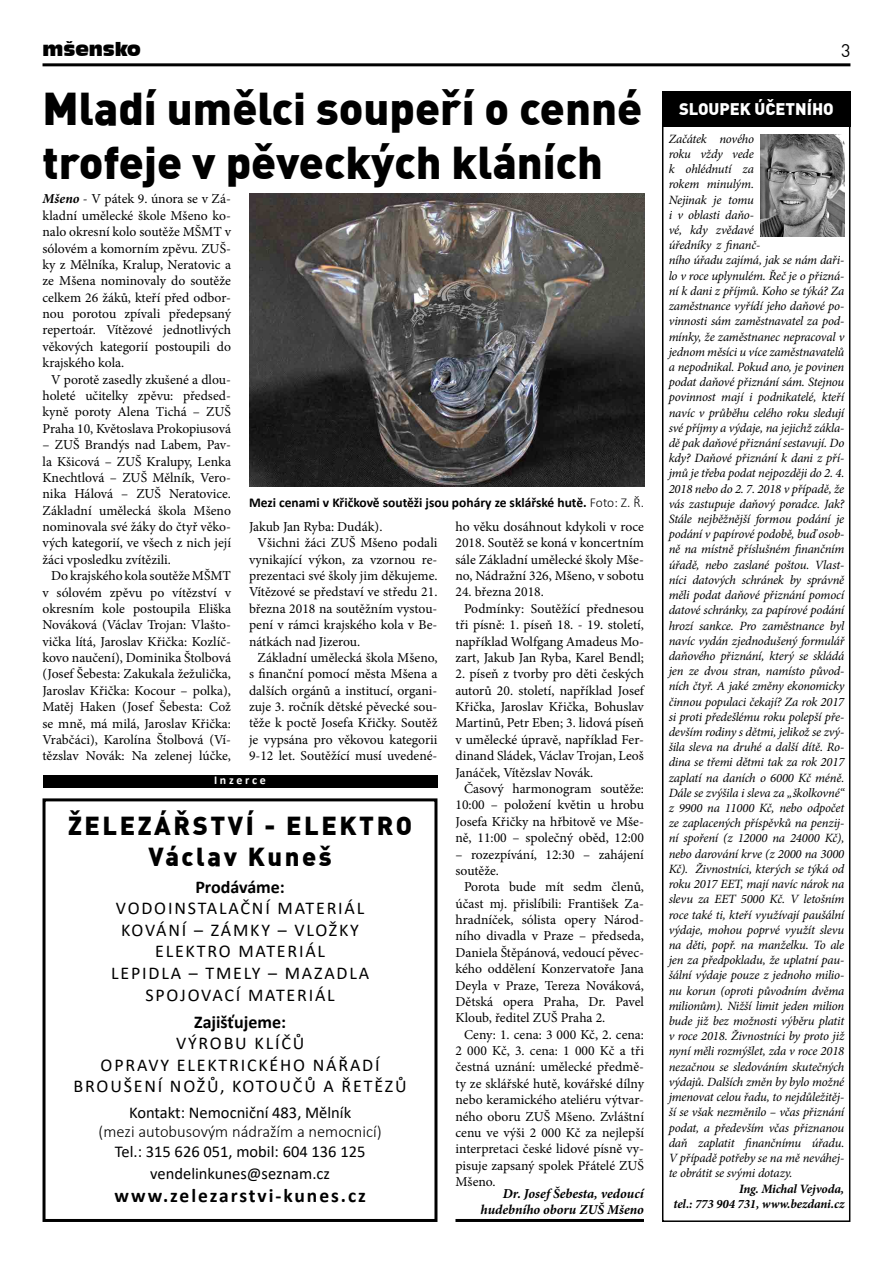
<style>
.page{position:relative;width:893px;height:1263px;background:#fff}
.page>*{position:absolute;margin:0;border:0;box-sizing:border-box;transform-origin:0 0}
.t1{font:900 45px "Unient DINCE";color:#000}
.t2{font:900 25.5px/30.6px "Unient DINCE";letter-spacing:.1em;color:#000;text-align:center}
.t3{font:700 19.5px "Calibri";letter-spacing:.1em;color:#000}
.t4{font:18px/21.6px "Calibri";letter-spacing:.1em;color:#000;text-align:center}
.t5{font:700 18px "Calibri";color:#000}
.t6{font:18px "Incised 901 BT Compact";color:#000}
.t7{font:18px "Unient DINCE";color:#000}
.t8{font:16.5px/21.6px "Calibri";color:#000;text-align:center}
.t9{font:300 16.5px "Calibri";color:#000}
.t10{font:900 16.5px "Unient DINCE";color:#fff}
.t11{font:13.65px/16.4px "Minion Pro";color:#000;text-align:justify}
.t12{font:italic 700 13.65px/16.4px "Minion Pro";color:#000;text-align:right}
.t13{font:700 13.5px "Calibri";color:#000}
.t14{font:italic 700 12.75px/15.3px "Minion Pro";letter-spacing:-.01em;color:#000;text-align:right}
.t15{font:italic 12.6px/15.1px "Minion Pro";letter-spacing:-.015em;color:#000}
.t16{font:700 12px "Calibri";color:#fff}
.s1{font-weight:700;font-style:italic}
.s2{font-weight:300}
</style>
<div class="page">
<hr style="left:43px;top:63px;width:807px;height:3px;background:#000">
<div style="left:662px;top:122px;width:188px;height:1100px;border:2px solid #000"></div>
<div style="left:662px;top:92px;width:189px;height:35px;background:#000"></div>
<img style="left:760px;top:135px;width:84px;height:101px">
<img style="left:249px;top:193px;width:395px;height:294px">
<hr style="left:455px;top:1219px;width:189px;height:3px;background:#000">
<div style="left:43px;top:798px;width:394px;height:424px;border:3px solid #000"></div>
<div style="left:43px;top:775px;width:394px;height:12px;background:#000"></div>
<h3 class="t6" style="left:43px;top:39px;width:100px">mšensko</h3>
<h3 class="t7" style="left:841px;top:39px;width:11px">3</h3>
<h1 class="t1" style="left:43px;top:78px;width:601px">Mladí umělci soupeří o cenné</h1>
<p class="t10" style="left:679px;top:98px;width:156px">SLOUPEK ÚČETNÍHO</p>
<h1 class="t1" style="left:43px;top:132px;width:562px">trofeje v pěveckých kláních</h1>
<p class="t11" style="left:43px;top:191px;width:190px"><span class="s1">Mšeno</span> - V pátek 9. února se v Zá&shy;kladní umělecké škole Mšeno ko&shy;nalo okresní kolo soutěže MŠMT v sólovém a komorním zpěvu. ZUŠ&shy;ky z Mělníka, Kralup, Neratovic a ze Mšena nominovaly do soutěže celkem 26 žáků, kteří před odbor&shy;nou porotou zpívali předepsaný repertoár. Vítězové jednotlivých věkových kategorií postoupili do krajského kola.</p>
<p class="t11" style="left:43px;top:371px;width:190px;text-indent:9px">V porotě zasedly zkušené a dlou&shy;holeté učitelky zpěvu: předsed&shy;kyně poroty Alena Tichá – ZUŠ Praha 10, Květoslava Prokopiusová</p>
<p class="t11" style="left:43px;top:437px;width:190px">– ZUŠ Brandýs nad Labem, Pav&shy;la Kšicová – ZUŠ Kralupy, Lenka Knechtlová – ZUŠ Mělník, Vero&shy;nika Hálová – ZUŠ Neratovice.<br>Základní umělecká škola Mšeno nominovala své žáky do čtyř věko&shy;vých kategorií, ve všech z nich její žáci vposledku zvítězili.</p>
<p class="t11" style="left:43px;top:568px;width:190px;text-indent:9px">Do krajského kola soutěže MŠMT v sólovém zpěvu po vítězství v okresním kole postoupila Eliška Nováková (Václav Trojan: Vlašto&shy;vička lítá, Jaroslav Křička: Kozlíč&shy;kovo naučení), Dominika Štolbová (Josef Šebesta: Zakukala žežulička, Jaroslav Křička: Kocour – polka), Matěj Haken (Josef Šebesta: Což se mně, má milá, Jaroslav Křička:<br>Vrabčáci), Karolína Štolbová (Ví&shy;tězslav Novák: Na zelenej lúčke,</p>
<p class="t15" style="left:669px;top:131px;width:177px">Začátek nového<br>roku vždy vede<br>k ohlédnutí za<br>rokem minulým.<br>Nejinak je tomu<br>i v oblasti daňo-<br>vé, kdy zvědavé<br>úředníky z finanč-<br>ního úřadu zajímá, jak se nám daři&shy;lo v roce uplynulém. Řeč je o přizná&shy;ní k dani z příjmů. Koho se týká? Za zaměstnance vyřídí jeho daňové po&shy;vinnosti sám zaměstnavatel za pod&shy;mínky, že zaměstnanec nepracoval v jednom měsíci u více zaměstnavatelů a nepodnikal. Pokud ano, je povinen podat daňové přiznání sám. Stejnou povinnost mají i podnikatelé, kteří navíc v průběhu celého roku sledují své příjmy a výdaje, na jejichž zákla&shy;dě pak daňové přiznání sestavují. Do kdy? Daňové přiznání k dani z pří&shy;jmů je třeba podat nejpozději do 2. 4.<br>2018 nebo do 2. 7. 2018 v případě, že vás zastupuje daňový poradce. Jak?<br>Stále nejběžnější formou podání je podání v papírové podobě, buď osob&shy;ně na místně příslušném finančním úřadě, nebo zaslané poštou. Vlast&shy;níci datových schránek by správně měli podat daňové přiznání pomocí datové schránky, za papírové podání hrozí sankce. Pro zaměstnance byl navíc vydán zjednodušený formulář daňového přiznání, který se skládá jen ze dvou stran, namísto původ&shy;ních čtyř. A jaké změny ekonomicky činnou populaci čekají? Za rok 2017 si proti předešlému roku polepší pře&shy;devším rodiny s dětmi, jelikož se zvý&shy;šila sleva na druhé a další dítě. Ro&shy;dina se třemi dětmi tak za rok 2017 zaplatí na daních o 6000 Kč méně.<br>Dále se zvýšila i sleva za „školkovné“ z 9900 na 11000 Kč, nebo odpočet ze zaplacených příspěvků na penzij&shy;ní spoření (z 12000 na 24000 Kč), nebo darování krve (z 2000 na 3000<br>Kč). Živnostníci, kterých se týká od roku 2017 EET, mají navíc nárok na slevu za EET 5000 Kč. V letošním roce také ti, kteří využívají paušální výdaje, mohou poprvé využít slevu na děti, popř. na manželku. To ale jen za předpokladu, že uplatní pau&shy;šální výdaje pouze z jednoho milio&shy;nu korun (oproti původním dvěma milionům). Nižší limit jeden milion bude již bez možnosti výběru platit v roce 2018. Živnostníci by proto již nyní měli rozmýšlet, zda v roce 2018 nezačnou se sledováním skutečných výdajů. Dalších změn by bylo možné jmenovat celou řadu, to nejdůležitěj&shy;ší se však nezměnilo – včas přiznání podat, a především včas přiznanou daň zaplatit finančnímu úřadu.<br>V případě potřeby se na mě neváhej&shy;te obrátit se svými dotazy.</p>
<p class="t14" style="left:674px;top:1180px;width:172px">Ing. Michal Vejvoda,<br>tel.: 773 904 731, www.bezdani.cz</p>
<p class="t13" style="left:249px;top:493px;width:397px">Mezi cenami v Křičkově soutěži jsou poháry ze sklářské hutě. <span class="s2">Foto: Z. Ř.</span></p>
<p class="t11" style="left:249px;top:518px;width:135px">Jakub Jan Ryba: Dudák).</p>
<p class="t11" style="left:257px;top:535px;width:181px">Všichni žáci ZUŠ Mšeno podali</p>
<p class="t11" style="left:249px;top:551px;width:190px">vynikající výkon, za vzornou re-</p>
<p class="t11" style="left:249px;top:567px;width:190px">prezentaci své školy jim děkujeme.</p>
<p class="t11" style="left:249px;top:584px;width:190px">Vítězové se představí ve středu 21.</p>
<p class="t11" style="left:249px;top:600px;width:190px">března 2018 na soutěžním vystou-</p>
<p class="t11" style="left:249px;top:617px;width:190px">pení v rámci krajského kola v Be-</p>
<p class="t11" style="left:249px;top:633px;width:113px">nátkách nad Jizerou.</p>
<p class="t11" style="left:257px;top:649px;width:181px">Základní umělecká škola Mšeno,</p>
<p class="t11" style="left:249px;top:666px;width:190px">s finanční pomocí města Mšena a</p>
<p class="t11" style="left:249px;top:682px;width:190px">dalších orgánů a institucí, organi-</p>
<p class="t11" style="left:249px;top:699px;width:190px">zuje 3. ročník dětské pěvecké sou-</p>
<p class="t11" style="left:249px;top:715px;width:190px">těže k poctě Josefa Křičky. Soutěž</p>
<p class="t11" style="left:249px;top:731px;width:190px">je vypsána pro věkovou kategorii</p>
<p class="t11" style="left:249px;top:748px;width:190px">9-12 let. Soutěžící musí uvedené-</p>
<p class="t11" style="left:455px;top:518px;width:190px">ho věku dosáhnout kdykoli v roce 2018. Soutěž se koná v koncertním sále Základní umělecké školy Mše&shy;no, Nádražní 326, Mšeno, v sobotu</p>
<p class="t11" style="left:455px;top:584px;width:90px">24. března 2018.</p>
<p class="t11" style="left:464px;top:600px;width:181px">Podmínky: Soutěžící přednesou</p>
<p class="t11" style="left:455px;top:617px;width:190px">tři písně: 1. píseň 18. - 19. století,</p>
<p class="t11" style="left:455px;top:633px;width:190px">například Wolfgang Amadeus Mo-</p>
<p class="t11" style="left:455px;top:649px;width:190px">zart, Jakub Jan Ryba, Karel Bendl;</p>
<p class="t11" style="left:455px;top:666px;width:190px">2. píseň z tvorby pro děti českých autorů 20. století, například Josef Křička, Jaroslav Křička, Bohuslav Martinů, Petr Eben; 3. lidová píseň v umělecké úpravě, například Fer&shy;dinand Sládek, Václav Trojan, Leoš Janáček, Vítězslav Novák.</p>
<p class="t11" style="left:455px;top:780px;width:190px;text-indent:9px">Časový harmonogram soutěže:<br>10:00 – položení květin u hrobu Josefa Křičky na hřbitově ve Mše&shy;ně, 11:00 – společný oběd, 12:00</p>
<p class="t11" style="left:455px;top:846px;width:190px">– rozezpívání, 12:30 – zahájení soutěže.</p>
<p class="t11" style="left:455px;top:879px;width:190px;text-indent:9px">Porota bude mít sedm členů, účast mj. přislíbili: František Za&shy;hradníček, sólista opery Národ&shy;ního divadla v Praze – předseda, Daniela Štěpánová, vedoucí pěvec&shy;kého oddělení Konzervatoře Jana Deyla v Praze, Tereza Nováková, Dětská opera Praha, Dr. Pavel Kloub, ředitel ZUŠ Praha 2.</p>
<p class="t11" style="left:455px;top:1026px;width:190px;text-indent:9px">Ceny: 1. cena: 3 000 Kč, 2. cena:<br>2 000 Kč, 3. cena: 1 000 Kč a tři čestná uznání: umělecké předmě&shy;ty ze sklářské hutě, kovářské dílny nebo keramického ateliéru výtvar&shy;ného oboru ZUŠ Mšeno. Zvláštní cenu ve výši 2 000 Kč za nejlepší interpretaci české lidové písně vy&shy;pisuje zapsaný spolek Přátelé ZUŠ Mšeno.</p>
<p class="t12" style="left:481px;top:1185px;width:165px">Dr. Josef Šebesta, vedoucí hudebního oboru ZUŠ Mšeno</p>
<p class="t16" style="left:214px;top:772px;width:53px">I n z e r c e</p>
<h2 class="t2" style="left:68px;top:809px;width:346px">ŽELEZÁŘSTVÍ - ELEKTRO<br>Václav Kuneš</h2>
<h3 class="t5" style="left:195px;top:874px;width:91px">Prodáváme:</h3>
<h3 class="t4" style="left:111px;top:897px;width:260px">VODOINSTALAČNÍ MATERIÁL<br>KOVÁNÍ – ZÁMKY – VLOŽKY<br>ELEKTRO MATERIÁL<br>LEPIDLA – TMELY – MAZADLA<br>SPOJOVACÍ MATERIÁL</h3>
<h3 class="t5" style="left:194px;top:1009px;width:93px">Zajišťujeme:</h3>
<h3 class="t4" style="left:74px;top:1032px;width:334px">VÝROBU KLÍČŮ<br>OPRAVY ELEKTRICKÉHO NÁŘADÍ<br>BROUŠENÍ NOŽŮ, KOTOUČŮ A ŘETĚZŮ</h3>
<p class="t8" style="left:129px;top:1101px;width:224px">Kontakt: Nemocniční 483, Mělník</p>
<p class="t9" style="left:99px;top:1122px;width:285px">(mezi autobusovým nádražím a nemocnicí)</p>
<p class="t8" style="left:115px;top:1140px;width:252px">Tel.: 315 626 051, mobil: 604 136 125 vendelinkunes@seznam.cz</p>
<h3 class="t3" style="left:114px;top:1182px;width:253px">www.zelezarstvi-kunes.cz</h3>
</div>
